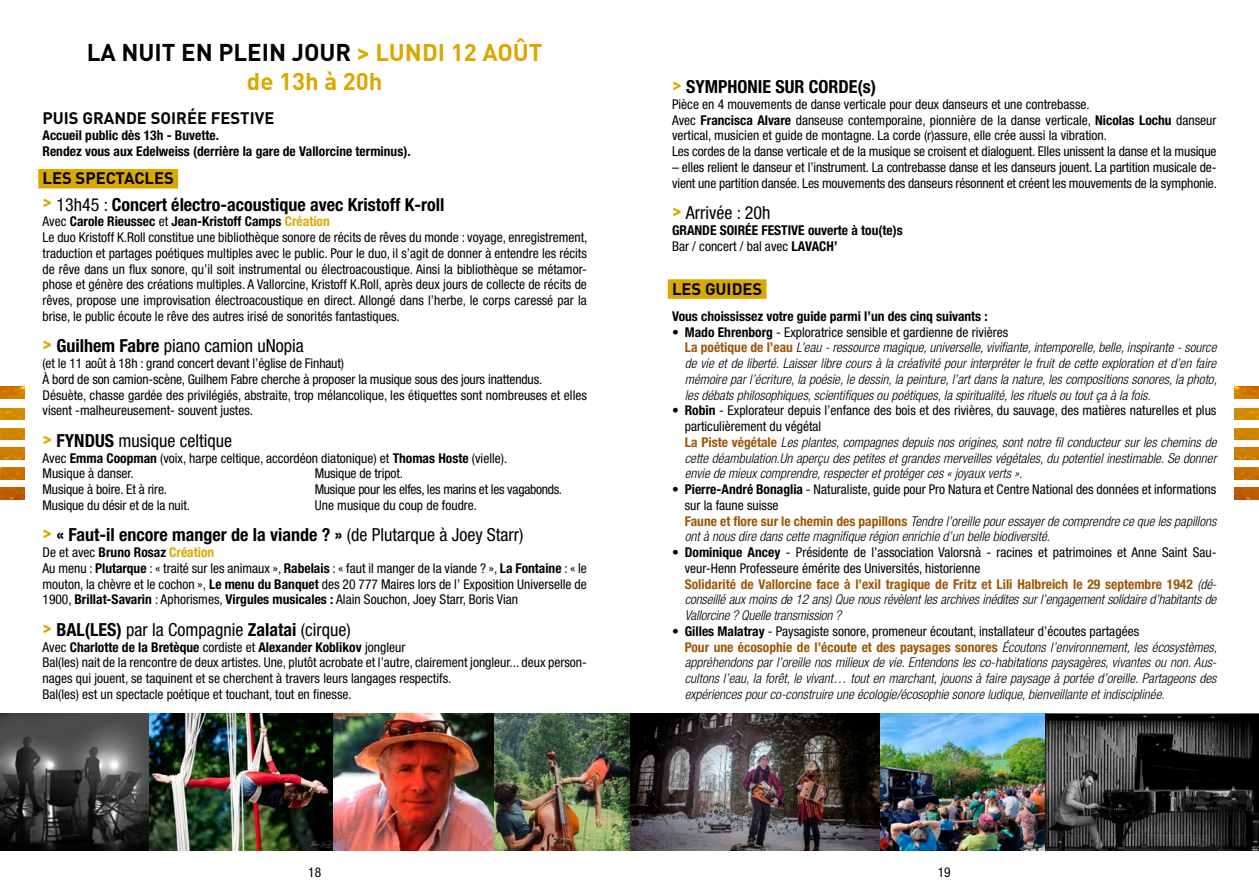
<style>
.page{position:relative;width:1259px;height:893px;background:#fff}
.page>*{position:absolute;margin:0;border:0;box-sizing:border-box;transform-origin:0 0}
.t1{font:700 24px/28.8px "DIN Pro";color:#dba800;text-align:center}
.t2{font:700 condensed 18px "Helvetica Neue LT Std";color:#000}
.t3{font:condensed 18px "Helvetica Neue LT Std";color:#000}
.t4{font:700 16.5px "DIN Pro";color:#000}
.t5{font:condensed 13.5px/15.8px "Helvetica Neue LT Std";color:#000}
.t6{font:italic 300 condensed 13.5px/15.8px "Helvetica Neue LT Std";color:#000}
.t7{font:700 condensed 13.5px/15.8px "Helvetica Neue LT Std";color:#000}
.t8{font:condensed 13.5px/15.8px "Helvetica Neue LT Std";letter-spacing:-.02em;color:#000}
.s1{color:#000}
.s2{font-family:"DIN Pro";font-stretch:normal;color:#dba800}
.s3{font-weight:400}
.s4{font-weight:700}
.s5{font-weight:700;color:#dba800}
.s6{font-family:"DIN Pro";font-weight:700;font-stretch:normal;color:#dba800}
.s7{font-weight:400;font-style:normal}
.s8{font-weight:700;font-style:normal}
.s9{font-weight:700;font-style:normal;color:#9b5708}
</style>
<div class="page">
<img style="left:1234px;top:387px;width:25px;height:11px">
<img style="left:0;top:387px;width:24px;height:11px">
<img style="left:1234px;top:408px;width:25px;height:12px">
<img style="left:0;top:408px;width:24px;height:12px">
<img style="left:1234px;top:428px;width:25px;height:12px">
<img style="left:0;top:428px;width:24px;height:12px">
<img style="left:1234px;top:448px;width:25px;height:11px">
<img style="left:0;top:448px;width:24px;height:11px">
<img style="left:1234px;top:468px;width:25px;height:11px">
<img style="left:0;top:468px;width:24px;height:11px">
<img style="left:1234px;top:488px;width:25px;height:11px">
<img style="left:0;top:488px;width:24px;height:11px">
<div style="left:668px;top:279px;width:98px;height:20px;background:#dba800"></div>
<div style="left:38px;top:169px;width:140px;height:20px;background:#dba800"></div>
<img style="left:0;top:713px;width:1259px;height:137px">
<h1 class="t1" style="left:87px;top:37px;width:457px"><span class="s1">LA NUIT EN PLEIN JOUR</span> &gt; LUNDI 12 AOÛT de 13h à 20h</h1>
<p class="t4" style="left:43px;top:107px;width:233px">PUIS GRANDE SOIRÉE FESTIVE</p>
<p class="t7" style="left:43px;top:127px;width:369px">Accueil public dès 13h - Buvette.<br>Rendez vous aux Edelweiss (derrière la gare de Vallorcine terminus).</p>
<p class="t4" style="left:43px;top:167px;width:133px">LES SPECTACLES</p>
<h2 class="t2" style="left:43px;top:193px;width:403px"><span class="s2">&gt;</span> <span class="s3">13h45 :</span> Concert électro-acoustique avec Kristoff K-roll</h2>
<p class="t5" style="left:43px;top:214px;width:546px">Avec <span class="s4">Carole Rieussec</span> et <span class="s4">Jean-Kristoff Camps</span> <span class="s5">Création<br></span>Le duo Kristoff K.Roll constitue une bibliothèque sonore de récits de rêves du monde : voyage, enregistrement, traduction et partages poétiques multiples avec le public. Pour le duo, il s’agit de donner à entendre les récits de rêve dans un flux sonore, qu’il soit instrumental ou électroacoustique. Ainsi la bibliothèque se métamor&shy;phose et génère des créations multiples. A Vallorcine, Kristoff K.Roll, après deux jours de collecte de récits de rêves, propose une improvisation électroacoustique en direct. Allongé dans l’herbe, le corps caressé par la brise, le public écoute le rêve des autres irisé de sonorités fantastiques.</p>
<h2 class="t3" style="left:43px;top:335px;width:263px"><span class="s6">&gt;</span> <span class="s4">Guilhem Fabre</span> piano camion uNopia</h2>
<p class="t5" style="left:43px;top:355px;width:546px">(et le 11 août à 18h : grand concert devant l’église de Finhaut)<br>À bord de son camion-scène, Guilhem Fabre cherche à proposer la musique sous des jours inattendus.<br>Désuète, chasse gardée des privilégiés, abstraite, trop mélancolique, les étiquettes sont nombreuses et elles visent -malheureusement- souvent justes.</p>
<h2 class="t3" style="left:43px;top:430px;width:191px"><span class="s6">&gt;</span> <span class="s4">FYNDUS</span> musique celtique</h2>
<p class="t5" style="left:43px;top:450px;width:466px">Avec <span class="s4">Emma Coopman</span> (voix, harpe celtique, accordéon diatonique) et <span class="s4">Thomas Hoste</span> (vielle).<br>Musique à danser.<br>Musique à boire. Et à rire.<br>Musique du désir et de la nuit.</p>
<p class="t8" style="left:315px;top:466px;width:249px">Musique de tripot.<br>Musique pour les elfes, les marins et les vagabonds.<br>Une musique du coup de foudre.</p>
<h2 class="t2" style="left:43px;top:524px;width:482px"><span class="s2">&gt;</span> « Faut-il encore manger de la viande ? » <span class="s3">(de Plutarque à Joey Starr)</span></h2>
<p class="t5" style="left:43px;top:544px;width:546px">De et avec <span class="s4">Bruno Rosaz</span> <span class="s5">Création<br></span>Au menu : <span class="s4">Plutarque</span> : « traité sur les animaux », <span class="s4">Rabelais</span> : « faut il manger de la viande ? », <span class="s4">La Fontaine</span> : « le mouton, la chèvre et le cochon », <span class="s4">Le menu du Banquet</span> des 20 777 Maires lors de l’ Exposition Universelle de 1900, <span class="s4">Brillat-Savarin</span> : Aphorismes, <span class="s4">Virgules musicales :</span> Alain Souchon, Joey Starr, Boris Vian</p>
<h2 class="t3" style="left:43px;top:619px;width:310px"><span class="s6">&gt;</span> <span class="s4">BAL(LES)</span> par la Compagnie <span class="s4">Zalatai</span> (cirque)</h2>
<p class="t5" style="left:43px;top:639px;width:546px">Avec <span class="s4">Charlotte de la Bretèque</span> cordiste et <span class="s4">Alexander Koblikov</span> jongleur<br>Bal(les) nait de la rencontre de deux artistes. Une, plutôt acrobate et l’autre, clairement jongleur... deux person&shy;nages qui jouent, se taquinent et se cherchent à travers leurs langages respectifs.<br>Bal(les) est un spectacle poétique et touchant, tout en finesse.</p>
<h2 class="t2" style="left:672px;top:76px;width:206px"><span class="s2">&gt;</span> SYMPHONIE SUR CORDE(s)</h2>
<p class="t5" style="left:672px;top:96px;width:546px">Pièce en 4 mouvements de danse verticale pour deux danseurs et une contrebasse.<br>Avec <span class="s4">Francisca Alvare</span> danseuse contemporaine, pionnière de la danse verticale, <span class="s4">Nicolas Lochu</span> danseur vertical, musicien et guide de montagne. La corde (r)assure, elle crée aussi la vibration.<br>Les cordes de la danse verticale et de la musique se croisent et dialoguent. Elles unissent la danse et la musique</p>
<p class="t5" style="left:672px;top:159px;width:546px">– elles relient le danseur et l’instrument. La contrebasse danse et les danseurs jouent. La partition musicale de&shy;vient une partition dansée. Les mouvements des danseurs résonnent et créent les mouvements de la symphonie.</p>
<h2 class="t3" style="left:672px;top:202px;width:100px"><span class="s6">&gt;</span> Arrivée : 20h</h2>
<p class="t7" style="left:672px;top:222px;width:232px">GRANDE SOIRÉE FESTIVE ouverte à tou(te)s<br><span class="s3">Bar / concert / bal avec</span> LAVACH’</p>
<p class="t4" style="left:672px;top:277px;width:92px">LES GUIDES</p>
<p class="t7" style="left:672px;top:308px;width:317px">Vous choississez votre guide parmi l’un des cinq suivants :</p>
<p class="t6" style="left:685px;top:324px;width:533px;text-indent:-13px"><span class="s7">•</span> <span class="s8">Mado Ehrenborg</span> <span class="s7">- Exploratrice sensible et gardienne de rivières<br></span><span class="s9">La poétique de l’eau</span> L’eau - ressource magique, universelle, vivifiante, intemporelle, belle, inspirante - source de vie et de liberté. Laisser libre cours à la créativité pour interpréter le fruit de cette exploration et d’en faire mémoire par l’écriture, la poésie, le dessin, la peinture, l’art dans la nature, les compositions sonores, la photo, les débats philosophiques, scientifiques ou poétiques, la spiritualité, les rituels ou tout ça à la fois.</p>
<p class="t6" style="left:685px;top:403px;width:533px;text-indent:-13px"><span class="s7">•</span> <span class="s8">Robin</span> <span class="s7">- Explorateur depuis l’enfance des bois et des rivières, du sauvage, des matières naturelles et plus particulièrement du végétal<br></span><span class="s9">La Piste végétale</span> Les plantes, compagnes depuis nos origines, sont notre fil conducteur sur les chemins de cette déambulation.Un aperçu des petites et grandes merveilles végétales, du potentiel inestimable. Se donner envie de mieux comprendre, respecter et protéger ces « joyaux verts ».</p>
<p class="t6" style="left:685px;top:482px;width:533px;text-indent:-13px"><span class="s7">•</span> <span class="s8">Pierre-André Bonaglia</span> <span class="s7">- Naturaliste, guide pour Pro Natura et Centre National des données et informations sur la faune suisse<br></span><span class="s9">Faune et flore sur le chemin des papillons</span> Tendre l’oreille pour essayer de comprendre ce que les papillons ont à nous dire dans cette magnifique région enrichie d’un belle biodiversité.</p>
<p class="t6" style="left:685px;top:545px;width:533px;text-indent:-13px"><span class="s7">•</span> <span class="s8">Dominique Ancey</span> <span class="s7">- Présidente de l’association Valorsnà - racines et patrimoines et Anne Saint Sau&shy;veur-Henn Professeure émérite des Universités, historienne<br></span><span class="s9">Solidarité de Vallorcine face à l’exil tragique de Fritz et Lili Halbreich le 29 septembre 1942</span> (dé&shy;conseillé aux moins de 12 ans) Que nous révèlent les archives inédites sur l’engagement solidaire d’habitants de Vallorcine ? Quelle transmission ?</p>
<p class="t6" style="left:685px;top:624px;width:534px;text-indent:-13px"><span class="s7">•</span> <span class="s8">Gilles Malatray</span> <span class="s7">- Paysagiste sonore, promeneur écoutant, installateur d’écoutes partagées<br></span><span class="s9">Pour une écosophie de l’écoute et des paysages sonores</span> Écoutons l’environnement, les écosystèmes, appréhendons par l’oreille nos milieux de vie. Entendons les co-habitations paysagères, vivantes ou non. Aus&shy;cultons l’eau, la forêt, le vivant… tout en marchant, jouons à faire paysage à portée d’oreille. Partageons des expériences pour co-construire une écologie/écosophie sonore ludique, bienveillante et indisciplinée.</p>
<p class="t5" style="left:308px;top:864px;width:14px">18</p>
<p class="t5" style="left:937px;top:864px;width:14px">19</p>
</div>
